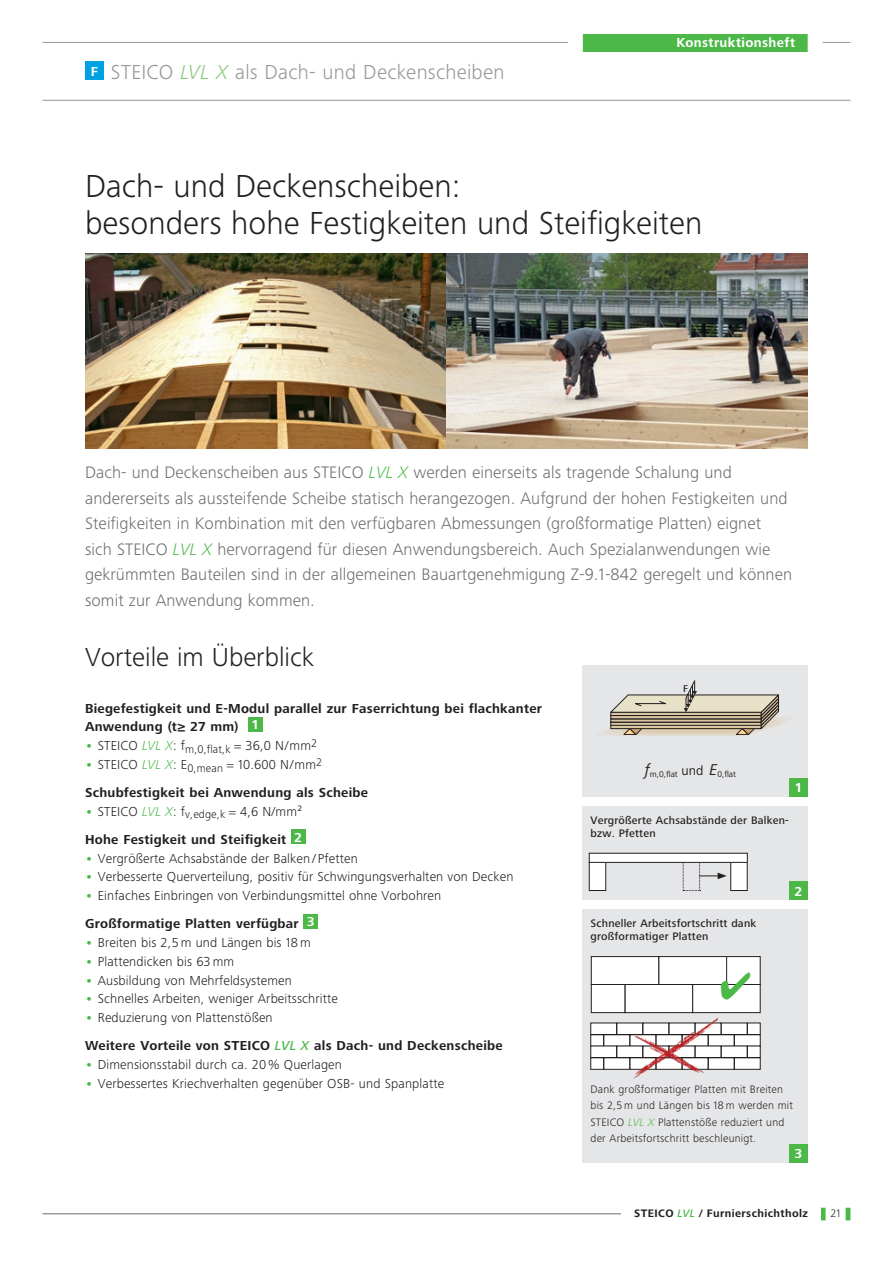
<style>
.page{position:relative;width:893px;height:1263px;background:#fff}
.page>*{position:absolute;margin:0;border:0;box-sizing:border-box;transform-origin:0 0}
.t1{font:300 33px/37.5px "Frutiger Next LTW1 G";color:#231f20}
.t2{font:300 27px "Frutiger Next LTW1 G";color:#231f20}
.t3{font:300 21px "Frutiger Next LTW1 G";letter-spacing:.01em;color:#95979a}
.t4{font:300 17.25px/25.5px "Frutiger Next LTW1 G";letter-spacing:.005em;color:#6c6d70}
.t5{font:300 13.5px/28px "Frutiger Next LTW1 G";letter-spacing:.01em;color:#231f20}
.t6{font:700 13.5px/28px "Frutiger Next LTW1 G";letter-spacing:.02em;color:#231f20}
.t7{font:700 13.5px "Frutiger Next LTW1 G";letter-spacing:.03em;color:#fff}
.t8{font:300 11.25px/16.5px "Frutiger Next LTW1 G";letter-spacing:.02em;color:#231f20}
.t9{font:500 11.25px/13.5px "Frutiger Next LTW1 G";letter-spacing:.02em;color:#231f20}
.t10{font:700 11.25px "Frutiger Next LTW1 G";letter-spacing:.035em;color:#231f20}
.t11{font:500 10.2px "Frutiger Next Pro";color:#231f20}
.t12{font:8.7px "Frutiger Next Pro";color:#231f20}
.s1{font-weight:700;font-size:13.5px;color:#fff}
.s2{font-style:italic;color:#88c878}
.s3{font-style:italic;color:#4cb848}
.s4{font-weight:700;color:#4cb848}
.s5{color:#4cb848}
.s6{font-weight:300}
.s7{font-weight:300;font-style:italic;color:#4cb848}
.s8{font-weight:700}
.s9{font-weight:500;font-style:italic;color:#4cb848}
</style>
<div class="page">
<div style="left:583px;top:666px;width:225px;height:131px;background:#e5e6e8"></div>
<svg style="left:601px;top:680px;width:188px;height:56px"></svg>
<div style="left:789px;top:778px;width:19px;height:19px;background:#4cb848"></div>
<div style="left:248px;top:717px;width:14px;height:14px;background:#4cb848"></div>
<div style="left:291px;top:830px;width:14px;height:14px;background:#4cb848"></div>
<div style="left:304px;top:914px;width:14px;height:14px;background:#4cb848"></div>
<img style="left:85px;top:253px;width:361px;height:196px">
<img style="left:446px;top:253px;width:362px;height:196px">
<div style="left:583px;top:909px;width:225px;height:254px;background:#e5e6e8"></div>
<div style="left:789px;top:1144px;width:19px;height:19px;background:#4cb848"></div>
<div style="left:591px;top:956px;width:68px;height:29px;background:#fff"></div>
<div style="left:591px;top:956px;width:68px;height:29px;border:1px solid #231f20"></div>
<div style="left:659px;top:956px;width:67px;height:29px;background:#fff"></div>
<div style="left:659px;top:956px;width:68px;height:29px;border:1px solid #231f20"></div>
<div style="left:727px;top:956px;width:33px;height:29px;background:#fff"></div>
<div style="left:726px;top:956px;width:34px;height:29px;border:1px solid #231f20"></div>
<div style="left:693px;top:984px;width:67px;height:28px;background:#fff"></div>
<div style="left:692px;top:984px;width:68px;height:29px;border:1px solid #231f20"></div>
<div style="left:625px;top:984px;width:68px;height:28px;background:#fff"></div>
<div style="left:625px;top:984px;width:68px;height:29px;border:1px solid #231f20"></div>
<div style="left:591px;top:984px;width:34px;height:28px;background:#fff"></div>
<div style="left:591px;top:984px;width:34px;height:29px;border:1px solid #231f20"></div>
<div style="left:591px;top:1023px;width:26px;height:11px;background:#fff"></div>
<div style="left:590px;top:1023px;width:27px;height:12px;border:1px solid #231f20"></div>
<div style="left:721px;top:1023px;width:26px;height:11px;background:#fff"></div>
<div style="left:747px;top:1023px;width:13px;height:11px;background:#fff"></div>
<div style="left:747px;top:1023px;width:13px;height:12px;border:1px solid #231f20"></div>
<div style="left:734px;top:1035px;width:26px;height:11px;background:#fff"></div>
<div style="left:734px;top:1034px;width:26px;height:12px;border:1px solid #231f20"></div>
<div style="left:708px;top:1035px;width:26px;height:11px;background:#fff"></div>
<div style="left:708px;top:1034px;width:26px;height:12px;border:1px solid #231f20"></div>
<div style="left:591px;top:1035px;width:12px;height:11px;background:#fff"></div>
<div style="left:590px;top:1034px;width:14px;height:12px;border:1px solid #231f20"></div>
<div style="left:591px;top:1046px;width:26px;height:11px;background:#fff"></div>
<div style="left:590px;top:1046px;width:27px;height:12px;border:1px solid #231f20"></div>
<div style="left:721px;top:1046px;width:26px;height:11px;background:#fff"></div>
<div style="left:747px;top:1046px;width:13px;height:11px;background:#fff"></div>
<div style="left:747px;top:1046px;width:13px;height:12px;border:1px solid #231f20"></div>
<div style="left:734px;top:1058px;width:26px;height:11px;background:#fff"></div>
<div style="left:734px;top:1057px;width:26px;height:12px;border:1px solid #231f20"></div>
<div style="left:708px;top:1058px;width:26px;height:11px;background:#fff"></div>
<div style="left:708px;top:1057px;width:26px;height:12px;border:1px solid #231f20"></div>
<div style="left:591px;top:1058px;width:12px;height:11px;background:#fff"></div>
<div style="left:590px;top:1057px;width:14px;height:12px;border:1px solid #231f20"></div>
<img style="left:606px;top:1007px;width:121px;height:72px">
<div style="left:583px;top:806px;width:225px;height:94px;background:#e5e6e8"></div>
<div style="left:789px;top:881px;width:19px;height:19px;background:#4cb848"></div>
<div style="left:589px;top:862px;width:17px;height:28px;background:#fff"></div>
<div style="left:589px;top:862px;width:17px;height:29px;border:1px solid #231f20"></div>
<div style="left:731px;top:862px;width:16px;height:28px;background:#fff"></div>
<div style="left:730px;top:862px;width:17px;height:29px;border:1px solid #231f20"></div>
<div style="left:589px;top:853px;width:158px;height:9px;background:#fff"></div>
<div style="left:589px;top:853px;width:158px;height:10px;border:1px solid #231f20"></div>
<svg style="left:683px;top:862px;width:44px;height:29px"></svg>
<hr style="left:43px;top:1213px;width:765px;height:1px;background:#6c6d70">
<div style="left:821px;top:1208px;width:5px;height:12px;background:#4cb848"></div>
<hr style="left:846px;top:1208px;width:4px;height:12px;background:#4cb848">
<div style="left:622px;top:1208px;width:199px;height:12px;background:#fff"></div>
<hr style="left:43px;top:42px;width:807px;height:1px;background:#95979a">
<hr style="left:43px;top:100px;width:807px;height:1px;background:#95979a">
<div style="left:85px;top:62px;width:19px;height:18px;background:#00a1e3"></div>
<div style="left:583px;top:34px;width:225px;height:18px;background:#4cb848"></div>
<div style="left:568px;top:34px;width:15px;height:18px;background:#fff"></div>
<div style="left:808px;top:34px;width:15px;height:18px;background:#fff"></div>
<svg style="left:721px;top:972px;width:29px;height:14px"></svg>
<h3 class="t3" style="left:91px;top:60px;width:415px"><span class="s1">F</span> STEICO <span class="s2">LVL X</span> als Dach- und Deckenscheiben</h3>
<p class="t7" style="left:676px;top:35px;width:120px">Konstruktionsheft</p>
<h1 class="t1" style="left:85px;top:167px;width:619px">Dach- und Deckenscheiben:<br>besonders hohe Festigkeiten und Steifigkeiten</h1>
<p class="t4" style="left:85px;top:460px;width:709px">Dach- und Deckenscheiben aus STEICO <span class="s3">LVL X</span> werden einerseits als tragende Schalung und andererseits als aussteifende Scheibe statisch herangezogen. Aufgrund der hohen Festigkeiten und Steifigkeiten in Kombination mit den verfügbaren Abmessungen (großformatige Platten) eignet sich STEICO <span class="s3">LVL X</span> hervorragend für diesen Anwendungsbereich. Auch Spezialanwendungen wie gekrümmten Bauteilen sind in der allgemeinen Bauartgenehmigung Z-9.1-842 geregelt und können somit zur Anwendung kommen.</p>
<h2 class="t2" style="left:85px;top:641px;width:231px">Vorteile im Überblick</h2>
<p class="t6" style="left:85px;top:699px;width:458px;line-height:18.8px">Biegefestigkeit und E-Modul parallel zur Faserrichtung bei flachkanter<br>Anwendung (t≥ 27 mm) <sup>1</sup></p>
<p class="t5" style="left:85px;top:731px;width:234px"><span class="s4">•</span> STEICO <span class="s3">LVL X</span>: f<sub>m,0,flat,k</sub> = 36,0 N/mm<sup>2</sup></p>
<p class="t6" style="left:85px;top:751px;width:285px"><span class="s5">•</span> <span class="s6">STEICO</span> <span class="s7">LVL X</span><span class="s6">: E</span><sub>0,mean</sub> <span class="s6">= 10.600 N/mm</span><sup>2<br></sup>Schubfestigkeit bei Anwendung als Scheibe</p>
<p class="t6" style="left:85px;top:798px;width:219px"><span class="s5">•</span> <span class="s6">STEICO</span> <span class="s7">LVL X</span><span class="s6">: f</span><sub>v,edge,k</sub> <span class="s6">= 4,6 N/mm²<br></span>Hohe Festigkeit und Steifigkeit <sup>2</sup></p>
<p class="t5" style="left:85px;top:844px;width:274px"><span class="s4">•</span> Vergrößerte Achsabstände der Balken / Pfetten</p>
<p class="t5" style="left:85px;top:863px;width:430px"><span class="s4">•</span> Verbesserte Querverteilung, positiv für Schwingungsverhalten von Decken</p>
<p class="t5" style="left:85px;top:881px;width:358px"><span class="s4">•</span> Einfaches Einbringen von Verbindungsmittel ohne Vorbohren<br><span class="s8">Großformatige Platten verfügbar</span> <sup>3</sup></p>
<p class="t5" style="left:85px;top:928px;width:227px"><span class="s4">•</span> Breiten bis 2,5m und Längen bis 18m</p>
<p class="t5" style="left:85px;top:947px;width:151px"><span class="s4">•</span> Plattendicken bis 63mm</p>
<p class="t5" style="left:85px;top:966px;width:208px"><span class="s4">•</span> Ausbildung von Mehrfeldsystemen</p>
<p class="t5" style="left:85px;top:985px;width:254px"><span class="s4">•</span> Schnelles Arbeiten, weniger Arbeitsschritte</p>
<p class="t6" style="left:85px;top:1004px;width:419px"><span class="s5">•</span> <span class="s6">Reduzierung von Plattenstößen<br></span>Weitere Vorteile von STEICO <span class="s9">LVL X</span> als Dach- und Deckenscheibe</p>
<p class="t5" style="left:85px;top:1050px;width:258px"><span class="s4">•</span> Dimensionsstabil durch ca. 20 % Querlagen</p>
<p class="t5" style="left:85px;top:1069px;width:361px"><span class="s4">•</span> Verbessertes Kriechverhalten gegenüber OSB- und Spanplatte</p>
<p class="t11" style="left:683px;top:683px;width:6px">F</p>
<p class="t12" style="left:645px;top:769px;width:93px"><sup>f</sup>m,0,flat <sup>und</sup> <sup>E</sup>0,flat</p>
<p class="t7" style="left:795px;top:780px;width:8px">1</p>
<p class="t9" style="left:590px;top:814px;width:200px">Vergrößerte Achsabstände der Balken&shy;bzw. Pfetten</p>
<p class="t9" style="left:590px;top:917px;width:167px">Schneller Arbeitsfortschritt dank großformatiger Platten</p>
<p class="t7" style="left:795px;top:883px;width:9px">2</p>
<p class="t8" style="left:590px;top:1081px;width:204px">Dank großformatiger Platten mit Breiten bis 2,5 m und Längen bis 18 m werden mit STEICO <span class="s3">LVL X</span> Plattenstöße reduziert und der Arbeitsfortschritt beschleunigt.</p>
<p class="t7" style="left:795px;top:1146px;width:9px">3</p>
<p class="t10" style="left:634px;top:1207px;width:175px">STEICO <span class="s9">LVL</span> / Furnierschichtholz</p>
<p class="t8" style="left:830px;top:1205px;width:12px">21</p>
</div>
